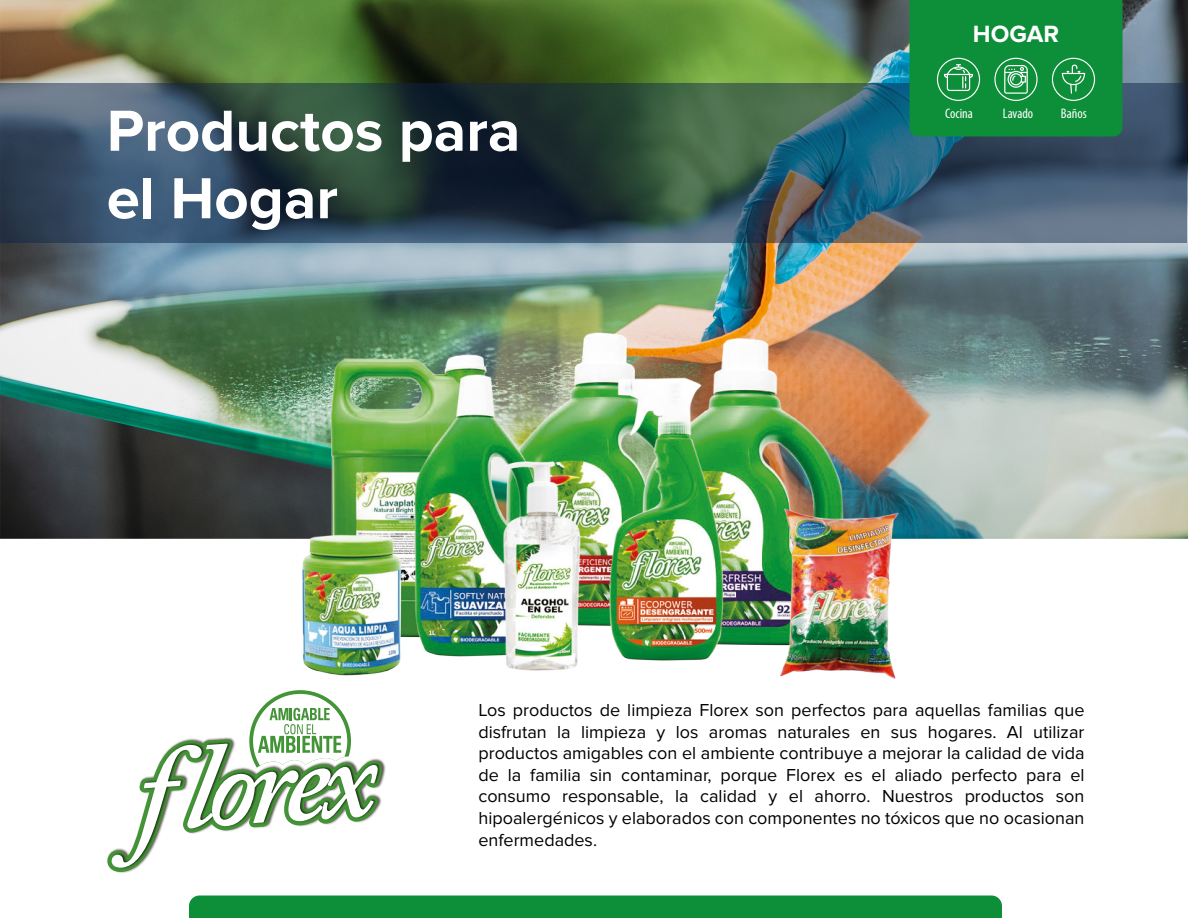
<style>
.page{position:relative;width:1188px;height:918px;background:#fff}
.page>*{position:absolute;margin:0;border:0;box-sizing:border-box;transform-origin:0 0}
.t1{font:700 60px/67.5px "Proxima Nova";color:#fff}
.t2{font:700 24.45px "Proxima Nova";color:#fff}
.t3{font:18px/21.6px "Proxima Nova";color:#000;text-align:justify}
.t4{font:condensed 13.95px "Myriad Pro";color:#fff}
</style>
<div class="page">
<img style="left:0;top:0;width:1188px;height:896px">
<svg style="left:1px;top:83px;width:1186px;height:160px;background:#344f58"></svg>
<img style="left:280px;top:305px;width:642px;height:425px">
<div style="left:189px;top:896px;width:813px;height:22px;background:#0d8e38"></div>
<img style="left:106px;top:876px;width:281px;height:4px">
<svg style="left:104px;top:690px;width:283px;height:186px"></svg>
<svg style="left:909px;top:0;width:213px;height:136px;background:#15913f"></svg>
<h1 class="t1" style="left:107px;top:98px;width:415px">Productos para el Hogar</h1>
<h2 class="t2" style="left:973px;top:20px;width:88px">HOGAR</h2>
<p class="t4" style="left:945px;top:105px;width:29px">Cocina</p>
<p class="t4" style="left:1003px;top:105px;width:32px">Lavado</p>
<p class="t4" style="left:1061px;top:105px;width:27px">Baños</p>
<p class="t3" style="left:478px;top:700px;width:608px">Los productos de limpieza Florex son perfectos para aquellas familias que disfrutan la limpieza y los aromas naturales en sus hogares. Al utilizar productos amigables con el ambiente contribuye a mejorar la calidad de vida de la familia sin contaminar, porque Florex es el aliado perfecto para el consumo responsable, la calidad y el ahorro. Nuestros productos son hipoalergénicos y elaborados con componentes no tóxicos que no ocasionan enfermedades.</p>
</div>
